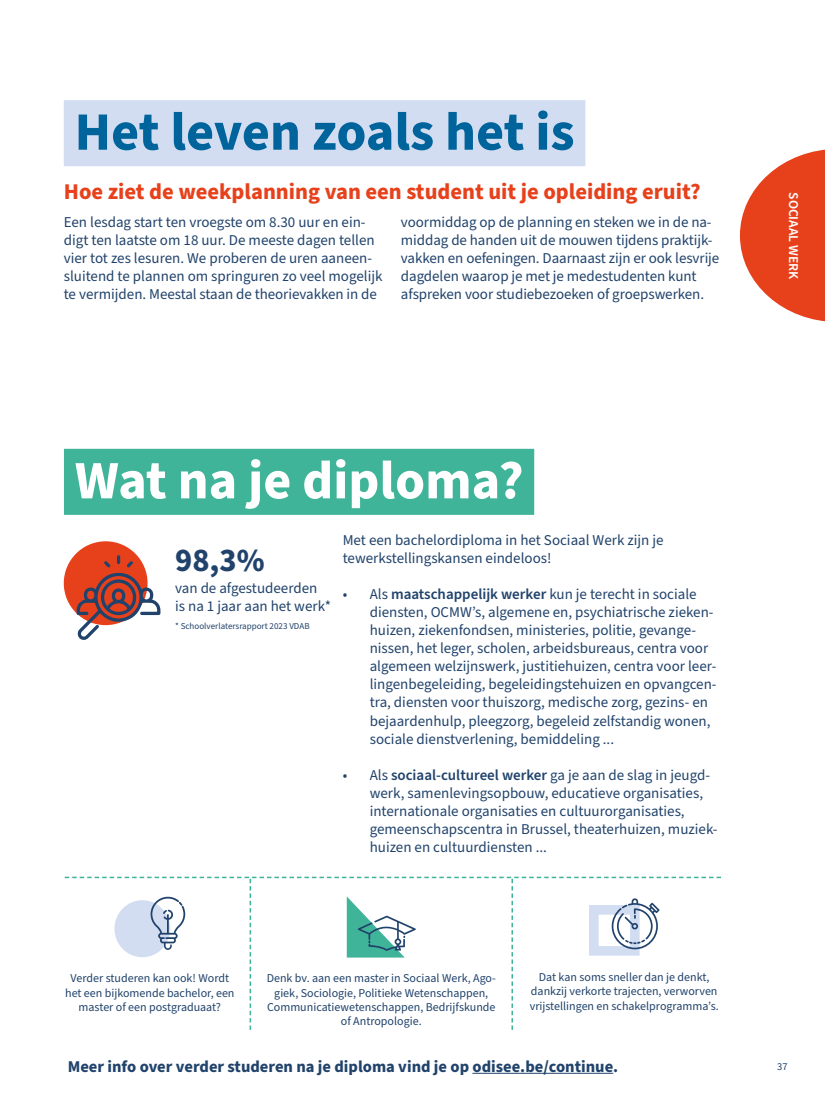
<style>
.page{position:relative;width:825px;height:1115px;background:#fff}
.page>*{position:absolute;margin:0;border:0;box-sizing:border-box;transform-origin:0 0}
.t1{font:700 54px "Source Sans Pro";color:#00649c}
.t2{font:700 54px "Source Sans Pro";color:#fff}
.t3{font:700 32.4px "Source Sans Pro";color:#21436b}
.t4{font:700 22.5px "Source Sans Pro";color:#e7411c}
.t5{font:700 16.5px "Source Sans Pro";color:#21436b}
.t6{font:15px/18px "Source Sans Pro";color:#21436b}
.t7{font:600 13.5px "Source Sans Pro";color:#fff}
.t8{font:12px/14.4px "Source Sans Pro";color:#21436b;text-align:center}
.t9{font:10.5px "Source Sans Pro";color:#21436b}
.t10{font:9px "Source Sans Pro";color:#21436b}
.s1{font-weight:600}
</style>
<div class="page">
<div style="left:64px;top:100px;width:521px;height:66px;background:#d3ddf2"></div>
<div style="left:64px;top:448px;width:470px;height:66px;background:#3fb498"></div>
<svg style="left:65px;top:876px;width:656px;height:153px"></svg>
<hr style="left:472px;top:1072px;width:141px;height:1px;background:#21436b">
<svg style="left:740px;top:149px;width:85px;height:173px"></svg>
<div style="left:64px;top:541px;width:84px;height:84px;background:#e7411c;border-radius:50%"></div>
<svg style="left:77px;top:555px;width:83px;height:85px"></svg>
<h1 class="t1" style="left:75px;top:95px;width:501px">Het leven zoals het is</h1>
<h3 class="t4" style="left:64px;top:176px;width:638px">Hoe ziet de weekplanning van een student uit je opleiding eruit?</h3>
<p class="t6" style="left:64px;top:213px;width:320px">Een lesdag start ten vroegste om 8.30 uur en ein&shy;digt ten laatste om 18 uur. De meeste dagen tellen vier tot zes lesuren. We proberen de uren aaneen&shy;sluitend te plannen om springuren zo veel mogelijk te vermijden. Meestal staan de theorievakken in de</p>
<p class="t6" style="left:401px;top:213px;width:320px">voormiddag op de planning en steken we in de na&shy;middag de handen uit de mouwen tijdens praktijk&shy;vakken en oefeningen. Daarnaast zijn er ook lesvrije dagdelen waarop je met je medestudenten kunt afspreken voor studiebezoeken of groepswerken.</p>
<p class="t7" style="left:803px;top:192px;width:88px;rotate:90deg">SOCIAAL WERK</p>
<h1 class="t2" style="left:75px;top:443px;width:450px">Wat na je diploma?</h1>
<h2 class="t3" style="left:175px;top:538px;width:91px">98,3%</h2>
<p class="t6" style="left:175px;top:579px;width:157px">van de afgestudeerden is na 1 jaar aan het werk*</p>
<p class="t10" style="left:175px;top:619px;width:136px">* Schoolverlatersrapport 2023 VDAB</p>
<p class="t6" style="left:343px;top:531px;width:322px">Met een bachelordiploma in het Sociaal Werk zijn je tewerkstellingskansen eindeloos!</p>
<p class="t6" style="left:370px;top:585px;width:348px;text-indent:-27px">• Als <span class="s1">maatschappelijk werker</span> kun je terecht in sociale diensten, OCMW’s, algemene en, psychiatrische zieken&shy;huizen, ziekenfondsen, ministeries, politie, gevange&shy;nissen, het leger, scholen, arbeidsbureaus, centra voor algemeen welzijnswerk, justitiehuizen, centra voor leer&shy;lingenbegeleiding, begeleidingstehuizen en opvangcen&shy;tra, diensten voor thuiszorg, medische zorg, gezins- en bejaardenhulp, pleegzorg, begeleid zelfstandig wonen, sociale dienstverlening, bemiddeling ...</p>
<p class="t6" style="left:370px;top:765px;width:349px;text-indent:-27px">• Als <span class="s1">sociaal-cultureel werker</span> ga je aan de slag in jeugd&shy;werk, samenlevingsopbouw, educatieve organisaties, internationale organisaties en cultuurorganisaties, gemeenschapscentra in Brussel, theaterhuizen, muziek&shy;huizen en cultuurdiensten ...</p>
<p class="t8" style="left:65px;top:971px;width:171px">Verder studeren kan ook! Wordt het een bijkomende bachelor, een master of een postgraduaat?</p>
<p class="t8" style="left:267px;top:971px;width:231px">Denk bv. aan een master in Sociaal Werk, Ago&shy;giek, Sociologie, Politieke Wetenschappen, Communicatiewetenschappen, Bedrijfskunde of Antropologie.</p>
<p class="t8" style="left:530px;top:969px;width:190px">Dat kan soms sneller dan je denkt, dankzij verkorte trajecten, verworven vrijstellingen en schakelprogramma’s.</p>
<p class="t5" style="left:68px;top:1054px;width:552px">Meer info over verder studeren na je diploma vind je op odisee.be/continue.</p>
<p class="t9" style="left:777px;top:1059px;width:12px">37</p>
</div>
